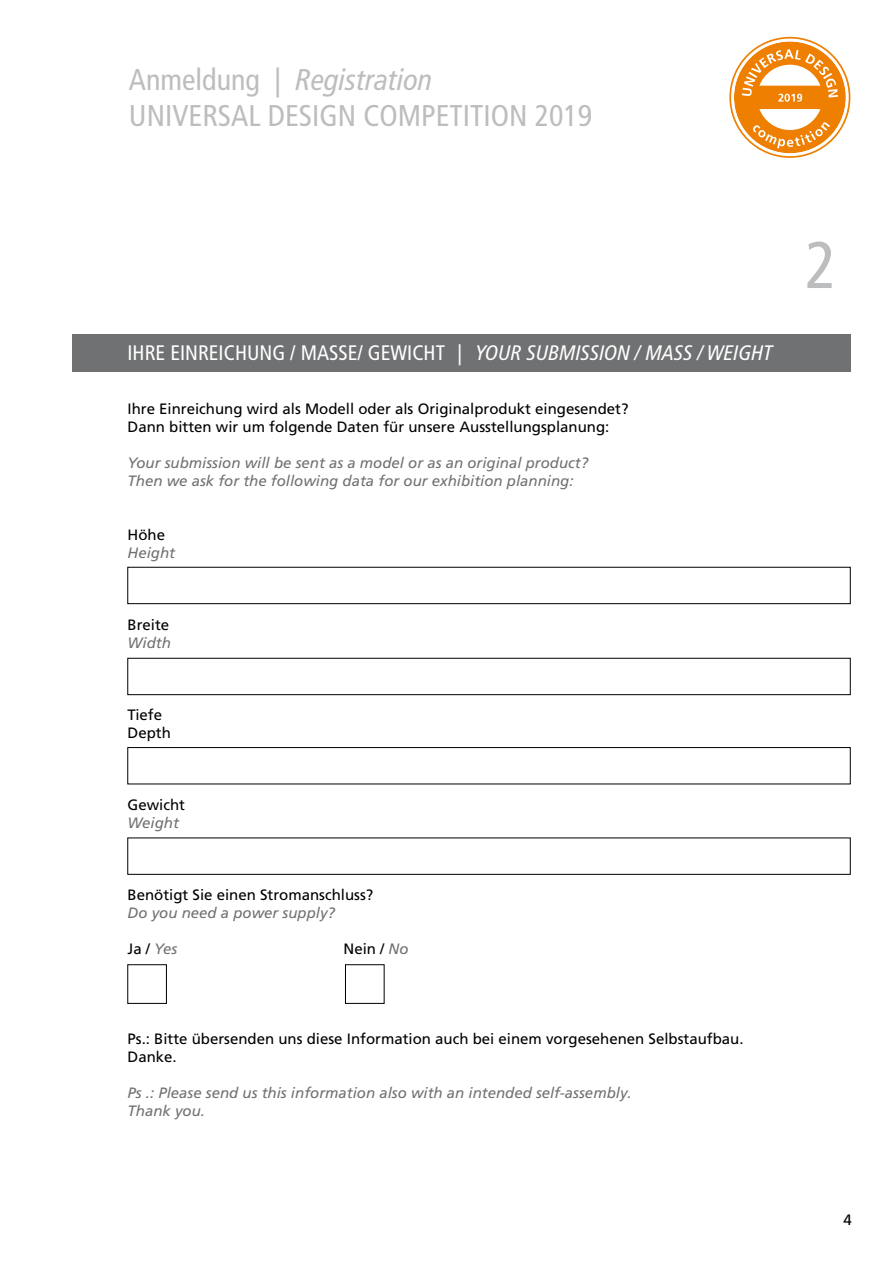
<style>
.page{position:relative;width:893px;height:1263px;background:#fff}
.page>*{position:absolute;margin:0;border:0;box-sizing:border-box;transform-origin:0 0}
.t1{font:condensed 66px "Frutiger LT Pro";color:#bcbdbf}
.t2{font:condensed 30px/36px "Frutiger LT Pro";color:#bcbdbf}
.t3{font:condensed 21px "Frutiger LT Pro";color:#fff}
.t4{font:15px/18px "Frutiger LT Pro";color:#000}
.t5{font:italic 15px/18px "Frutiger LT Pro";color:#707173}
.s1{font-style:italic}
.s2{font-style:italic;color:#707173}
</style>
<div class="page">
<div style="left:128px;top:567px;width:722px;height:37px;border:1px solid #000"></div>
<div style="left:128px;top:658px;width:722px;height:37px;border:1px solid #000"></div>
<div style="left:128px;top:747px;width:722px;height:37px;border:1px solid #000"></div>
<div style="left:128px;top:964px;width:39px;height:39px;border:1px solid #000"></div>
<div style="left:345px;top:964px;width:39px;height:39px;border:1px solid #000"></div>
<svg style="left:729px;top:37px;width:121px;height:121px"></svg>
<div style="left:72px;top:335px;width:778px;height:37px;background:#707173"></div>
<h2 class="t2" style="left:129px;top:62px;width:465px">Anmeldung | <span class="s1">Registration<br></span>UNIVERSAL DESIGN COMPETITION 2019</h2>
<h3 class="t3" style="left:128px;top:340px;width:647px">IHRE EINREICHUNG / MASSE/ GEWICHT | <span class="s1">YOUR SUBMISSION / MASS / WEIGHT</span></h3>
<p class="t4" style="left:128px;top:400px;width:502px">Ihre Einreichung wird als Modell oder als Originalprodukt eingesendet?<br>Dann bitten wir um folgende Daten für unsere Ausstellungsplanung:</p>
<p class="t5" style="left:128px;top:454px;width:462px">Your submission will be sent as a model or as an original product?<br>Then we ask for the following data for our exhibition planning:</p>
<p class="t4" style="left:128px;top:526px;width:39px">Höhe</p>
<p class="t5" style="left:128px;top:544px;width:49px">Height</p>
<p class="t4" style="left:128px;top:616px;width:43px">Breite</p>
<p class="t5" style="left:128px;top:634px;width:45px">Width</p>
<p class="t4" style="left:128px;top:706px;width:45px">Tiefe<br>Depth</p>
<p class="t4" style="left:128px;top:796px;width:59px">Gewicht</p>
<p class="t5" style="left:128px;top:814px;width:53px">Weight</p>
<p class="t4" style="left:128px;top:886px;width:247px">Benötigt Sie einen Stromanschluss?</p>
<p class="t5" style="left:128px;top:904px;width:209px">Do you need a power supply?</p>
<p class="t4" style="left:128px;top:940px;width:51px">Ja / <span class="s2">Yes</span></p>
<p class="t4" style="left:344px;top:940px;width:67px">Nein / <span class="s2">No</span></p>
<p class="t4" style="left:128px;top:1030px;width:618px">Ps.: Bitte übersenden uns diese Information auch bei einem vorgesehenen Selbstaufbau.<br>Danke.</p>
<p class="t5" style="left:128px;top:1084px;width:506px">Ps .: Please send us this information also with an intended self-assembly.<br>Thank you.</p>
<h1 class="t1" style="left:805px;top:227px;width:33px">2</h1>
<p class="t4" style="left:843px;top:1210px;width:10px">4</p>
</div>
